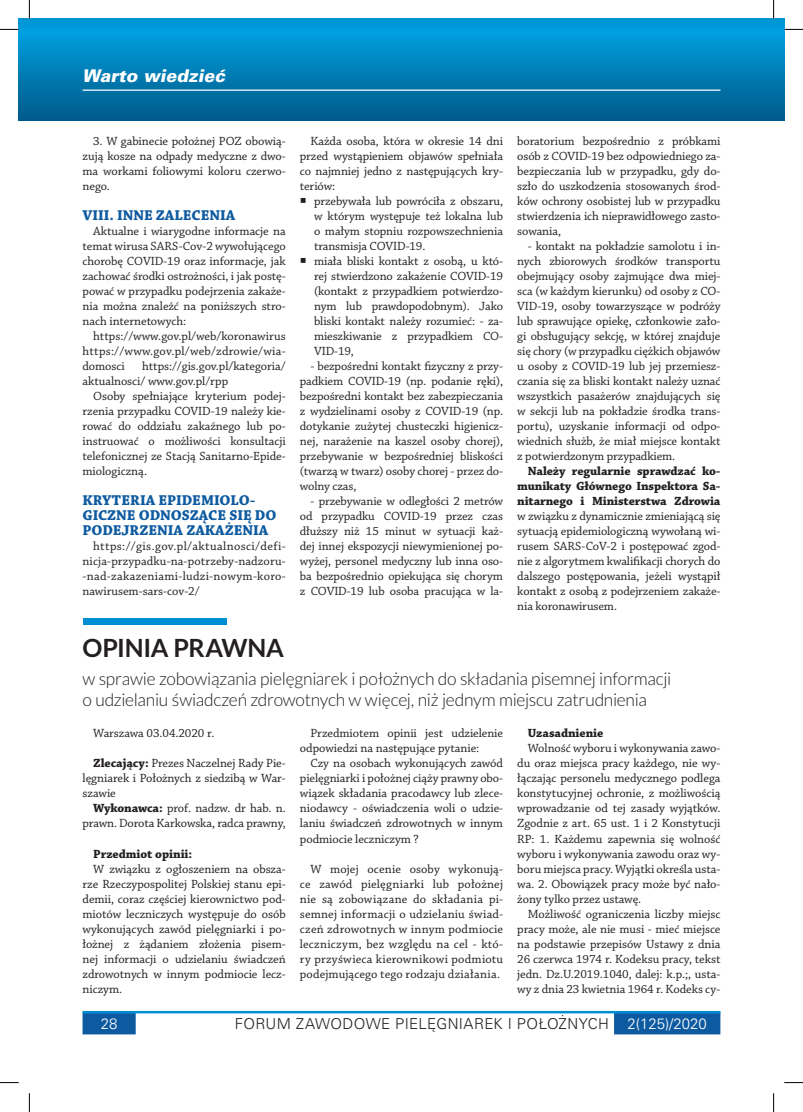
<style>
.page{position:relative;width:803px;height:1112px;background:#fff}
.page>*{position:absolute;margin:0;border:0;box-sizing:border-box;transform-origin:0 0}
.t1{font:700 25px "Lato";letter-spacing:-.015em;color:#231f20}
.t2{font:300 17.5px/21px "Lato";letter-spacing:-.015em;color:#231f20}
.t3{font:italic 17.5px "USA Black";color:#fff}
.t4{font:700 15px/15px "Chaparral Pro";letter-spacing:-.005em;color:#0d5aa0}
.t5{font:15px "USA Light";letter-spacing:.02em;color:#231f20}
.t6{font:15px "USA Light";color:#fff}
.t7{font:12.5px/15px "Chaparral Pro";letter-spacing:-.005em;color:#231f20;text-align:justify}
.t8{font:700 12.5px/15px "Chaparral Pro";letter-spacing:-.005em;color:#231f20;text-align:justify}
.s1{font-weight:700}
.s2{color:#fff}
</style>
<div class="page">
<div style="left:19px;top:19px;width:754px;height:101px;background:linear-gradient(to bottom,#00a5e6,#005b8b)"></div>
<svg style="left:83px;top:1013px;width:637px;height:21px"></svg>
<hr style="left:83px;top:1010px;width:637px;height:3px;background:#008ed2">
<svg style="left:773px;top:19px;width:11px;height:101px"></svg>
<div style="left:83px;top:617px;width:143px;height:7px;background:#008ed2"></div>
<hr style="left:83px;top:89px;width:637px;height:2px;background:#fff">
<svg style="left:0;top:29px;width:19px;height:1px"></svg>
<svg style="left:784px;top:29px;width:19px;height:1px"></svg>
<svg style="left:0;top:1082px;width:19px;height:1px"></svg>
<svg style="left:784px;top:1082px;width:19px;height:1px"></svg>
<svg style="left:29px;top:0;width:1px;height:19px"></svg>
<svg style="left:29px;top:1093px;width:1px;height:18px"></svg>
<svg style="left:773px;top:0;width:1px;height:19px"></svg>
<svg style="left:773px;top:1093px;width:1px;height:18px"></svg>
<h2 class="t3" style="left:83px;top:66px;width:144px">Warto wiedzieć</h2>
<p class="t7" style="left:83px;top:134px;width:205px;text-indent:11px">3. W gabinecie położnej POZ obowią&shy;zują kosze na odpady medyczne z dwo&shy;ma workami foliowymi koloru czerwo&shy;nego.</p>
<p class="t4" style="left:83px;top:208px;width:154px">VIII. INNE ZALECENIA</p>
<p class="t7" style="left:83px;top:224px;width:205px;text-indent:11px">Aktualne i wiarygodne informacje na temat wirusa SARS-Cov-2 wywołującego chorobę COVID-19 oraz informacje, jak zachować środki ostrożności, i jak postę&shy;pować w przypadku podejrzenia zakaże&shy;nia można znaleźć na poniższych stro&shy;nach internetowych:</p>
<p class="t7" style="left:83px;top:329px;width:205px;text-indent:11px">https://www.gov.pl/web/koronawirus https://www.gov.pl/web/zdrowie/wia&shy;domosci</p>
<p class="t7" style="left:83px;top:359px;width:205px;text-indent:60px">https://gis.gov.pl/kategoria/ aktualnosci/ www.gov.pl/rpp</p>
<p class="t7" style="left:83px;top:389px;width:205px;text-indent:11px">Osoby spełniające kryterium podej&shy;rzenia przypadku COVID-19 należy kie&shy;rować do oddziału zakaźnego lub po&shy;instruować o możliwości konsultacji telefonicznej ze Stacją Sanitarno-Epide&shy;miologiczną.</p>
<p class="t4" style="left:83px;top:493px;width:196px">KRYTERIA EPIDEMIOLO-<br>GICZNE ODNOSZĄCE SIĘ DO<br>PODEJRZENIA ZAKAŻENIA</p>
<p class="t7" style="left:83px;top:539px;width:205px;text-indent:11px">https://gis.gov.pl/aktualnosci/defi&shy;nicja-przypadku-na-potrzeby-nadzoru--nad-zakazeniami-ludzi-nowym-koro&shy;nawirusem-sars-cov-2/</p>
<p class="t7" style="left:300px;top:134px;width:205px;text-indent:11px">Każda osoba, która w okresie 14 dni przed wystąpieniem objawów spełniała co najmniej jedno z następujących kry&shy;teriów:</p>
<p class="t7" style="left:314px;top:194px;width:190px;text-align:left">przebywała lub powróciła z obszaru, w którym występuje też lokalna lub o małym stopniu rozpowszechnienia transmisja COVID-19.<br>miała bliski kontakt z osobą, u któ&shy;rej stwierdzono zakażenie COVID-19 (kontakt z przypadkiem potwierdzo&shy;nym lub prawdopodobnym). Jako bliski kontakt należy rozumieć: - za&shy;mieszkiwanie z przypadkiem CO-<br>VID-19,</p>
<p class="t7" style="left:300px;top:359px;width:205px;text-indent:11px">- bezpośredni kontakt fizyczny z przy&shy;padkiem COVID-19 (np. podanie ręki), bezpośredni kontakt bez zabezpieczania z wydzielinami osoby z COVID-19 (np. dotykanie zużytej chusteczki higienicz&shy;nej, narażenie na kaszel osoby chorej), przebywanie w bezpośredniej bliskości (twarzą w twarz) osoby chorej - przez do&shy;wolny czas,</p>
<p class="t7" style="left:300px;top:494px;width:205px;text-indent:11px">- przebywanie w odległości 2 metrów od przypadku COVID-19 przez czas dłuższy niż 15 minut w sytuacji każ&shy;dej innej ekspozycji niewymienionej po&shy;wyżej, personel medyczny lub inna oso&shy;ba bezpośrednio opiekująca się chorym z COVID-19 lub osoba pracująca w la-</p>
<p class="t7" style="left:517px;top:134px;width:205px">boratorium bezpośrednio z próbkami osób z COVID-19 bez odpowiedniego za&shy;bezpieczania lub w przypadku, gdy do&shy;szło do uszkodzenia stosowanych środ&shy;ków ochrony osobistej lub w przypadku stwierdzenia ich nieprawidłowego zasto&shy;sowania,</p>
<p class="t7" style="left:517px;top:239px;width:205px;text-indent:11px">- kontakt na pokładzie samolotu i in&shy;nych zbiorowych środków transportu obejmujący osoby zajmujące dwa miej&shy;sca (w każdym kierunku) od osoby z CO-VID-19, osoby towarzyszące w podróży lub sprawujące opiekę, członkowie zało&shy;gi obsługujący sekcję, w której znajduje się chory (w przypadku ciężkich objawów u osoby z COVID-19 lub jej przemiesz&shy;czania się za bliski kontakt należy uznać wszystkich pasażerów znajdujących się w sekcji lub na pokładzie środka trans&shy;portu), uzyskanie informacji od odpo&shy;wiednich służb, że miał miejsce kontakt z potwierdzonym przypadkiem.</p>
<p class="t8" style="left:517px;top:464px;width:205px;text-indent:11px">Należy regularnie sprawdzać ko&shy;munikaty Głównego Inspektora Sa&shy;nitarnego i Ministerstwa Zdrowia</p>
<p class="t7" style="left:517px;top:509px;width:205px">w związku z dynamicznie zmieniającą się sytuacją epidemiologiczną wywołaną wi&shy;rusem SARS-CoV-2 i postępować zgod&shy;nie z algorytmem kwalifikacji chorych do dalszego postępowania, jeżeli wystąpił kontakt z osobą z podejrzeniem zakaże&shy;nia koronawirusem.</p>
<h1 class="t1" style="left:83px;top:633px;width:203px">OPINIA PRAWNA</h1>
<h2 class="t2" style="left:83px;top:667px;width:590px">w sprawie zobowiązania pielęgniarek i położnych do składania pisemnej informacji o udzielaniu świadczeń zdrowotnych w więcej, niż jednym miejscu zatrudnienia</h2>
<p class="t7" style="left:93px;top:726px;width:123px">Warszawa 03.04.2020 r.</p>
<p class="t7" style="left:83px;top:756px;width:205px;text-indent:11px"><span class="s1">Zlecający:</span> Prezes Naczelnej Rady Pie&shy;lęgniarek i Położnych z siedzibą w War&shy;szawie</p>
<p class="t7" style="left:83px;top:801px;width:205px;text-align:right"><span class="s1">Wykonawca:</span> prof. nadzw. dr hab. n. prawn. Dorota Karkowska, radca prawny,</p>
<p class="t8" style="left:93px;top:846px;width:101px">Przedmiot opinii:</p>
<p class="t7" style="left:83px;top:861px;width:205px;text-indent:11px">W związku z ogłoszeniem na obsza&shy;rze Rzeczypospolitej Polskiej stanu epi&shy;demii, coraz częściej kierownictwo pod&shy;miotów leczniczych występuje do osób wykonujących zawód pielęgniarki i po&shy;łożnej z żądaniem złożenia pisem&shy;nej informacji o udzielaniu świadczeń zdrowotnych w innym podmiocie lecz&shy;niczym.</p>
<p class="t7" style="left:300px;top:726px;width:205px;text-indent:11px">Przedmiotem opinii jest udzielenie odpowiedzi na następujące pytanie:</p>
<p class="t7" style="left:300px;top:756px;width:205px;text-indent:11px">Czy na osobach wykonujących zawód pielęgniarki i położnej ciąży prawny obo&shy;wiązek składania pracodawcy lub zlece&shy;niodawcy - oświadczenia woli o udzie&shy;laniu świadczeń zdrowotnych w innym podmiocie leczniczym ?</p>
<p class="t7" style="left:300px;top:861px;width:205px;text-indent:11px">W mojej ocenie osoby wykonują&shy;ce zawód pielęgniarki lub położnej nie są zobowiązane do składania pi&shy;semnej informacji o udzielaniu świad&shy;czeń zdrowotnych w innym podmiocie leczniczym, bez względu na cel - któ&shy;ry przyświeca kierownikowi podmiotu podejmującego tego rodzaju działania.</p>
<p class="t8" style="left:528px;top:726px;width:77px">Uzasadnienie</p>
<p class="t7" style="left:517px;top:741px;width:205px;text-indent:11px">Wolność wyboru i wykonywania zawo&shy;du oraz miejsca pracy każdego, nie wy&shy;łączając personelu medycznego podlega konstytucyjnej ochronie, z możliwością wprowadzanie od tej zasady wyjątków.<br>Zgodnie z art. 65 ust. 1 i 2 Konstytucji RP: 1. Każdemu zapewnia się wolność wyboru i wykonywania zawodu oraz wy&shy;boru miejsca pracy. Wyjątki określa usta&shy;wa. 2. Obowiązek pracy może być nało&shy;żony tylko przez ustawę.</p>
<p class="t7" style="left:517px;top:906px;width:205px;text-indent:11px">Możliwość ograniczenia liczby miejsc pracy może, ale nie musi - mieć miejsce na podstawie przepisów Ustawy z dnia 26 czerwca 1974 r. Kodeksu pracy, tekst jedn. Dz.U.2019.1040, dalej: k.p.;, usta&shy;wy z dnia 23 kwietnia 1964 r. Kodeks cy-</p>
<p class="t6" style="left:101px;top:1015px;width:18px">28</p>
<p class="t5" style="left:235px;top:1015px;width:474px">FORUM ZAWODOWE PIELĘGNIAREK I POŁOŻNYCH <span class="s2">2(125)/2020</span></p>
</div>
